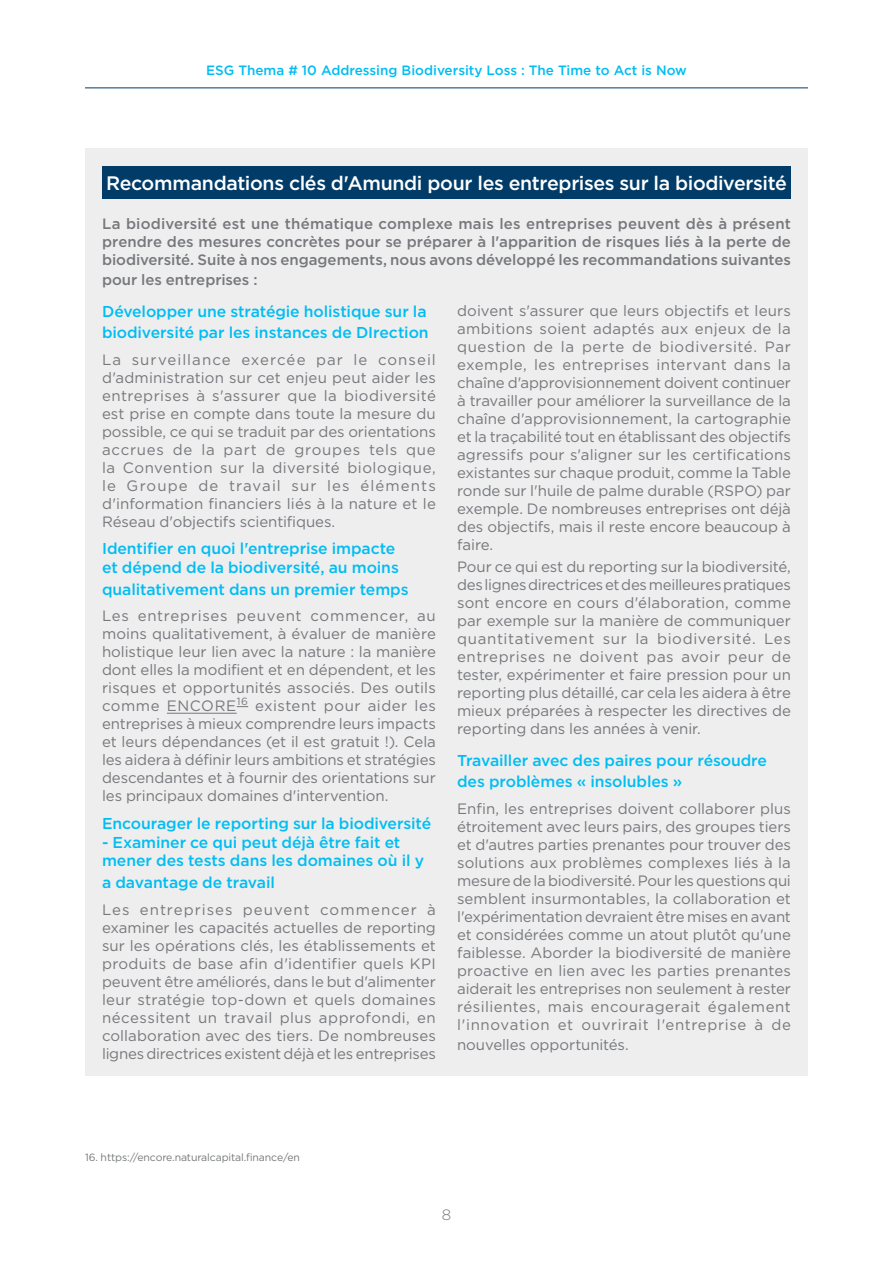
<style>
.page{position:relative;width:893px;height:1263px;background:#fff}
.page>*{position:absolute;margin:0;border:0;box-sizing:border-box;transform-origin:0 0}
.Titre_2{font:500 19.5px "Gotham";letter-spacing:-.02em;color:#fff}
.Titre_3{font:500 15.75px/21.6px "Gotham";letter-spacing:-.005em;color:#01bdf2}
.texte_courant{font:15px/18px "Gotham";letter-spacing:-.005em;color:#76787b;text-align:justify}
.texte_courant-2{font:500 15px/18px "Gotham";letter-spacing:-.005em;color:#76787b;text-align:justify}
.t1{font:300 15px "Gotham";color:#76787b}
.t2{font:500 13.5px "Gotham";color:#01bdf2}
.renvois{font:10.5px "Gotham";letter-spacing:-.01em;color:#76787b}
</style>
<div class="page">
<hr style="left:85px;top:88px;width:723px;height:1px;background:#013c69">
<div style="left:85px;top:149px;width:723px;height:927px;background:#eeeeef"></div>
<div style="left:102px;top:166px;width:689px;height:32px;background:#013c69"></div>
<hr style="left:167px;top:713px;width:70px;height:1px;background:#76787b">
<p class="t2" style="left:206px;top:61px;width:482px">ESG Thema # 10 Addressing Biodiversity Loss : The Time to Act is Now</p>
<p class="Titre_2" style="left:106px;top:170px;width:682px">Recommandations clés d'Amundi pour les entreprises sur la biodiversité</p>
<p class="texte_courant-2" style="left:102px;top:215px;width:690px">La biodiversité est une thématique complexe mais les entreprises peuvent dès à présent prendre des mesures concrètes pour se préparer à l'apparition de risques liés à la perte de biodiversité. Suite à nos engagements, nous avons développé les recommandations suivantes</p>
<p class="texte_courant-2" style="left:102px;top:270px;width:157px">pour les entreprises :</p>
<p class="Titre_3" style="left:102px;top:300px;width:328px">Développer une stratégie holistique sur la biodiversité par les instances de DIrection</p>
<p class="texte_courant" style="left:102px;top:350px;width:335px">La surveillance exercée par le conseil d'administration sur cet enjeu peut aider les entreprises à s'assurer que la biodiversité est prise en compte dans toute la mesure du possible, ce qui se traduit par des orientations accrues de la part de groupes tels que la Convention sur la diversité biologique, le Groupe de travail sur les éléments d'information financiers liés à la nature et le Réseau d'objectifs scientifiques.</p>
<p class="Titre_3" style="left:102px;top:539px;width:298px;line-height:18.9px">Identifier en quoi l'entreprise impacte et dépend de la biodiversité, au moins</p>
<p class="Titre_3" style="left:102px;top:578px;width:308px">qualitativement dans un premier temps</p>
<p class="texte_courant" style="left:102px;top:607px;width:335px">Les entreprises peuvent commencer, au moins qualitativement, à évaluer de manière holistique leur lien avec la nature : la manière dont elles la modifient et en dépendent, et les risques et opportunités associés. Des outils comme ENCORE<sup>16</sup> existent pour aider les entreprises à mieux comprendre leurs impacts et leurs dépendances (et il est gratuit !). Cela les aidera à définir leurs ambitions et stratégies descendantes et à fournir des orientations sur les principaux domaines d'intervention.</p>
<p class="Titre_3" style="left:102px;top:812px;width:331px">Encourager le reporting sur la biodiversité</p>
<p class="Titre_3" style="left:102px;top:832px;width:324px;line-height:18.9px">- Examiner ce qui peut déjà être fait et mener des tests dans les domaines où il y</p>
<p class="Titre_3" style="left:102px;top:871px;width:174px">a davantage de travail</p>
<p class="texte_courant" style="left:102px;top:900px;width:335px">Les entreprises peuvent commencer à examiner les capacités actuelles de reporting sur les opérations clés, les établissements et produits de base afin d'identifier quels KPI peuvent être améliorés, dans le but d'alimenter leur stratégie top-down et quels domaines nécessitent un travail plus approfondi, en collaboration avec des tiers. De nombreuses lignes directrices existent déjà et les entreprises</p>
<p class="texte_courant" style="left:457px;top:301px;width:335px">doivent s'assurer que leurs objectifs et leurs ambitions soient adaptés aux enjeux de la question de la perte de biodiversité. Par exemple, les entreprises intervant dans la chaîne d'approvisionnement doivent continuer à travailler pour améliorer la surveillance de la chaîne d'approvisionnement, la cartographie et la traçabilité tout en établissant des objectifs agressifs pour s'aligner sur les certifications existantes sur chaque produit, comme la Table ronde sur l'huile de palme durable (RSPO) par exemple. De nombreuses entreprises ont déjà des objectifs, mais il reste encore beaucoup à faire.</p>
<p class="texte_courant" style="left:457px;top:557px;width:335px">Pour ce qui est du reporting sur la biodiversité, des lignes directrices et des meilleures pratiques sont encore en cours d'élaboration, comme par exemple sur la manière de communiquer quantitativement sur la biodiversité. Les entreprises ne doivent pas avoir peur de tester, expérimenter et faire pression pour un reporting plus détaillé, car cela les aidera à être mieux préparées à respecter les directives de reporting dans les années à venir.</p>
<p class="Titre_3" style="left:457px;top:749px;width:311px">Travailler avec des paires pour résoudre des problèmes « insolubles »</p>
<p class="texte_courant" style="left:457px;top:799px;width:335px">Enfin, les entreprises doivent collaborer plus étroitement avec leurs pairs, des groupes tiers et d'autres parties prenantes pour trouver des solutions aux problèmes complexes liés à la mesure de la biodiversité. Pour les questions qui semblent insurmontables, la collaboration et l'expérimentation devraient être mises en avant et considérées comme un atout plutôt qu'une faiblesse. Aborder la biodiversité de manière proactive en lien avec les parties prenantes aiderait les entreprises non seulement à rester résilientes, mais encouragerait également l'innovation et ouvrirait l'entreprise à de</p>
<p class="texte_courant" style="left:457px;top:1035px;width:173px">nouvelles opportunités.</p>
<p class="renvois" style="left:85px;top:1150px;width:216px">16. https://encore.naturalcapital.finance/en</p>
<p class="t1" style="left:442px;top:1205px;width:11px">8</p>
</div>
